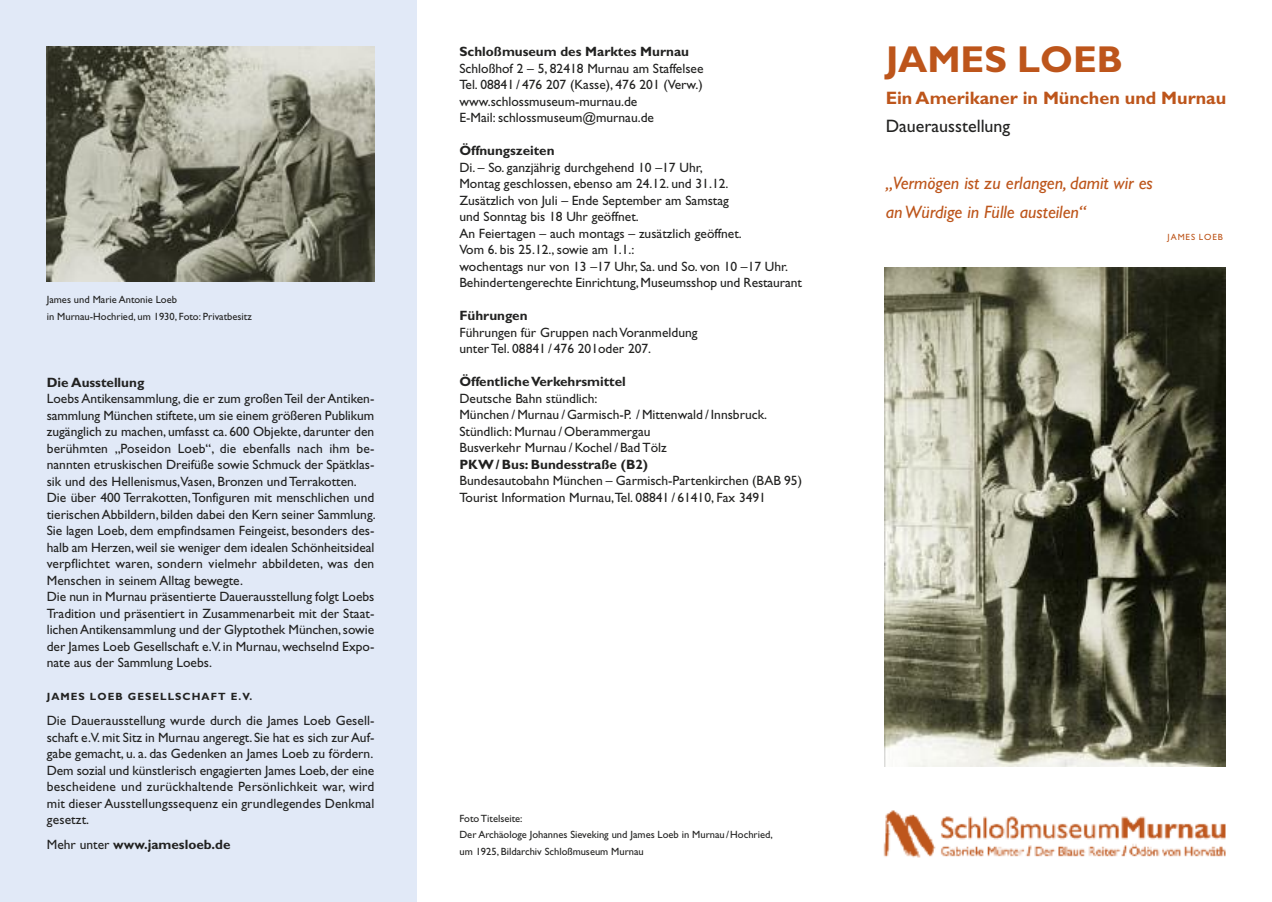
<style>
.page{position:relative;width:1272px;height:902px;background:#fff}
.page>*{position:absolute;margin:0;border:0;box-sizing:border-box;transform-origin:0 0}
.t1{font:700 37.5px "Gill Sans";color:#bd551b}
.t2{font:italic 18px/28.5px "Gill Sans";color:#bd551b}
.t3{font:700 18px "Gill Sans";color:#bd551b}
.t4{font:18px "Gill Sans";color:#222221}
.t5{font:13.5px/16.5px "Gill Sans";color:#222221}
.t6{font:700 13.5px "Gill Sans";color:#222221}
.t7{font:10.5px/16.5px "Gill Sans";color:#222221}
.t8{font:700 10.5px "Gill Sans";letter-spacing:.1em;color:#222221}
.t9{font:9px "Gill Sans";letter-spacing:.1em;color:#bd551b}
.s1{font-weight:400}
</style>
<div class="page">
<div style="left:0;top:0;width:417px;height:901px;background:#e1e9f7"></div>
<img style="left:884px;top:268px;width:341px;height:498px">
<img style="left:883px;top:810px;width:343px;height:48px">
<img style="left:47px;top:47px;width:327px;height:234px">
<p class="t7" style="left:47px;top:292px;width:206px">James und Marie Antonie Loeb<br>in Murnau-Hochried, um 1930, Foto: Privatbesitz</p>
<p class="t6" style="left:47px;top:377px;width:99px">Die Ausstellung</p>
<p class="t5" style="left:47px;top:391px;width:330px">Loebs Antikensammlung, die er zum großenTeil der Antiken&shy;sammlung München stiftete, um sie einem größeren Publikum zugänglich zu machen, umfasst ca. 600 Objekte, darunter den berühmten „Poseidon Loeb“, die ebenfalls nach ihm be&shy;nannten etruskischen Dreifüße sowie Schmuck der Spätklas&shy;sik und des Hellenismus,Vasen, Bronzen und Terrakotten.<br>Die über 400 Terrakotten,Tonfiguren mit menschlichen und tierischenAbbildern, bilden dabei den Kern seiner Sammlung.<br>Sie lagen Loeb, dem empfindsamen Feingeist, besonders des&shy;halb am Herzen,weil sie weniger dem idealen Schönheitsideal verpflichtet waren, sondern vielmehr abbildeten, was den Menschen in seinem Alltag bewegte.<br>Die nun in Murnau präsentierte Dauerausstellung folgt Loebs Tradition und präsentiert in Zusammenarbeit mit der Staat&shy;lichenAntikensammlung und der Glyptothek München,sowie der James Loeb Gesellschaft e.V. in Murnau,wechselnd Expo&shy;nate aus der Sammlung Loebs.</p>
<p class="t8" style="left:47px;top:692px;width:207px">JAMES LOEB GESELLSCHAFT E.V.</p>
<p class="t5" style="left:47px;top:713px;width:329px;text-align:justify">Die Dauerausstellung wurde durch die James Loeb Gesell&shy;schaft e.V.mit Sitz in Murnau angeregt. Sie hat es sich zurAuf&shy;gabe gemacht, u. a. das Gedenken an James Loeb zu fördern.<br>Dem sozial und künstlerisch engagierten James Loeb,der eine bescheidene und zurückhaltende Persönlichkeit war, wird mit dieserAusstellungssequenz ein grundlegendes Denkmal gesetzt.</p>
<p class="t6" style="left:47px;top:839px;width:185px"><span class="s1">Mehr unter</span> www.jamesloeb.de</p>
<p class="t6" style="left:459px;top:46px;width:231px">Schloßmuseum des Marktes Murnau</p>
<p class="t5" style="left:459px;top:61px;width:245px">Schloßhof 2 – 5, 82418 Murnau am Staffelsee Tel. 08841 / 476 207 (Kasse), 476 201 (Verw.) www.schlossmuseum-murnau.de<br>E-Mail: schlossmuseum@murnau.de</p>
<p class="t6" style="left:459px;top:145px;width:97px">Öffnungszeiten</p>
<p class="t5" style="left:459px;top:160px;width:344px">Di. – So. ganzjährig durchgehend 10 –17 Uhr,<br>Montag geschlossen, ebenso am 24.12. und 31.12.<br>Zusätzlich von Juli – Ende September am Samstag<br>und Sonntag bis 18 Uhr geöffnet.<br>An Feiertagen – auch montags – zusätzlich geöffnet.<br>Vom 6. bis 25.12., sowie am 1.1.:<br>wochentags nur von 13 –17 Uhr, Sa. und So. von 10 –17 Uhr.<br>Behindertengerechte Einrichtung,Museumsshop und Restaurant</p>
<p class="t6" style="left:459px;top:310px;width:70px">Führungen</p>
<p class="t5" style="left:459px;top:325px;width:240px">Führungen für Gruppen nachVoranmeldung unter Tel. 08841 / 476 201oder 207.</p>
<p class="t6" style="left:459px;top:376px;width:168px">ÖffentlicheVerkehrsmittel</p>
<p class="t5" style="left:459px;top:391px;width:309px">Deutsche Bahn stündlich:<br>München /Murnau / Garmisch-P. /Mittenwald / Innsbruck.<br>Stündlich: Murnau / Oberammergau<br>Busverkehr Murnau /Kochel / BadTölz</p>
<p class="t6" style="left:459px;top:459px;width:190px">PKW/Bus: Bundesstraße (B2)</p>
<p class="t5" style="left:459px;top:473px;width:344px">Bundesautobahn München – Garmisch-Partenkirchen (BAB 95)<br>Tourist Information Murnau,Tel. 08841 / 61410, Fax 3491</p>
<h1 class="t1" style="left:885px;top:45px;width:239px">JAMES LOEB</h1>
<h2 class="t3" style="left:885px;top:91px;width:342px">Ein Amerikaner in München und Murnau</h2>
<h2 class="t4" style="left:885px;top:119px;width:126px">Dauerausstellung</h2>
<h2 class="t2" style="left:885px;top:171px;width:269px">„Vermögen ist zu erlangen, damit wir es anWürdige in Fülle austeilen“</h2>
<p class="t9" style="left:1167px;top:234px;width:57px">JAMES LOEB</p>
<p class="t7" style="left:459px;top:810px;width:315px">Foto Titelseite:<br>Der Archäologe Johannes Sieveking und James Loeb in Murnau/Hochried, um 1925, Bildarchiv Schloßmuseum Murnau</p>
</div>
